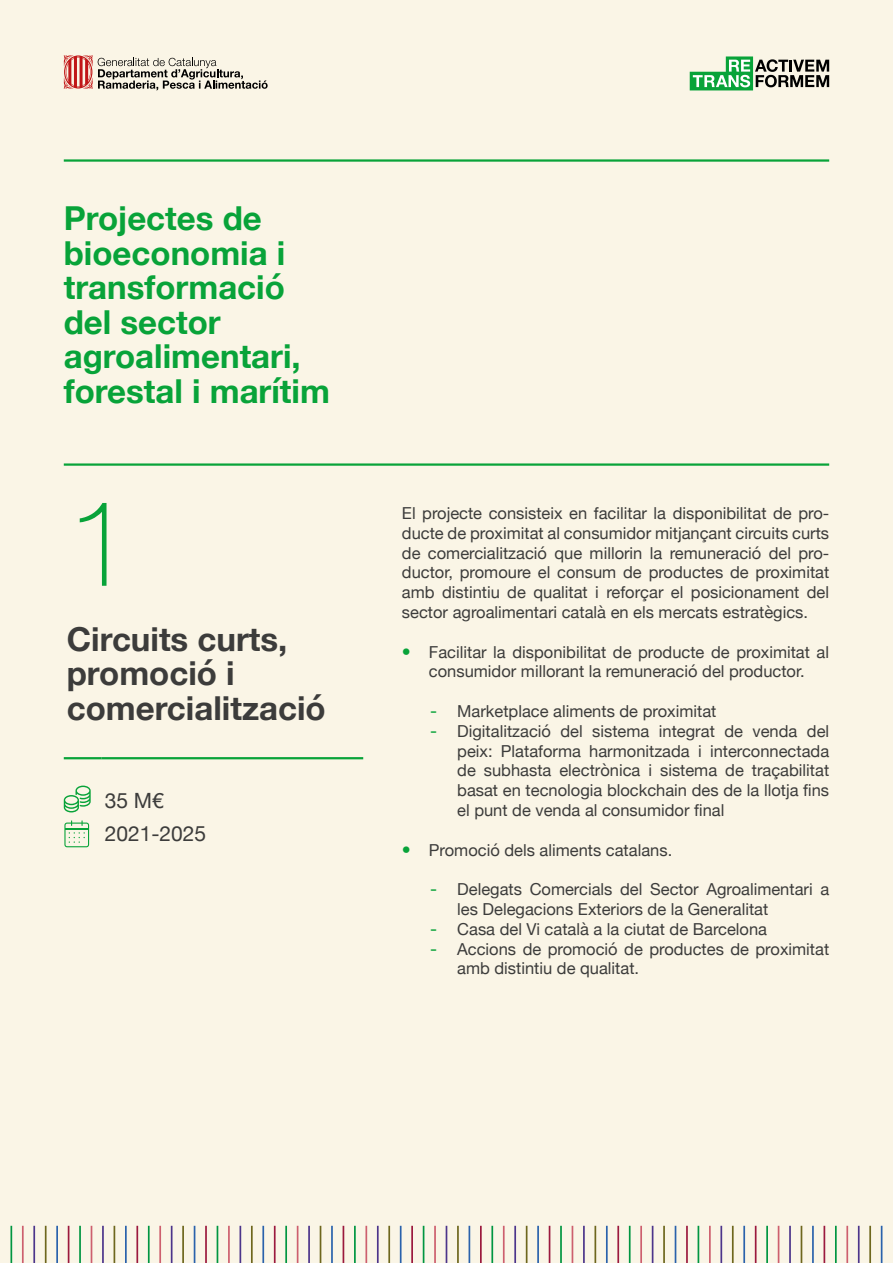
<style>
.page{position:relative;width:893px;height:1263px;background:#faf5e6}
.page>*{position:absolute;margin:0;border:0;box-sizing:border-box;transform-origin:0 0}
.t1{font:100 120px "Helvetica Neue";color:#08a339}
.t2{font:700 33px/34.5px "Helvetica Neue";color:#08a339}
.t3{font:700 33px/34.5px "Helvetica Neue";color:#3c3c3b}
.t4{font:21px/32.5px "Helvetica Neue";color:#3c3c3b}
.t5{font:16.5px/19.8px "Helvetica Neue";color:#3c3c3b}
.s1{font-size:18px;color:#08a339}
</style>
<div class="page">
<hr style="left:148px;top:1226px;width:2px;height:37px;background:#009641">
<hr style="left:159px;top:1226px;width:2px;height:37px;background:#cd5f6e">
<hr style="left:171px;top:1226px;width:1px;height:37px;background:#4c358b">
<hr style="left:182px;top:1226px;width:2px;height:37px;background:#6e671e">
<hr style="left:194px;top:1226px;width:1px;height:37px;background:#2a62ac">
<hr style="left:205px;top:1226px;width:2px;height:37px;background:#9b193e">
<hr style="left:10px;top:1226px;width:2px;height:37px;background:#009641">
<hr style="left:22px;top:1226px;width:2px;height:37px;background:#cd5f6e">
<hr style="left:33px;top:1226px;width:2px;height:37px;background:#4c358b">
<hr style="left:45px;top:1226px;width:2px;height:37px;background:#6e671e">
<hr style="left:56px;top:1226px;width:2px;height:37px;background:#2a62ac">
<hr style="left:68px;top:1226px;width:1px;height:37px;background:#9b193e">
<hr style="left:79px;top:1226px;width:2px;height:37px;background:#009641">
<hr style="left:91px;top:1226px;width:1px;height:37px;background:#cd5f6e">
<hr style="left:102px;top:1226px;width:2px;height:37px;background:#4c358b">
<hr style="left:114px;top:1226px;width:1px;height:37px;background:#6e671e">
<hr style="left:125px;top:1226px;width:2px;height:37px;background:#2a62ac">
<hr style="left:136px;top:1226px;width:2px;height:37px;background:#9b193e">
<hr style="left:217px;top:1226px;width:1px;height:37px;background:#009641">
<hr style="left:766px;top:1226px;width:2px;height:37px;background:#009641">
<hr style="left:778px;top:1226px;width:1px;height:37px;background:#cd5f6e">
<hr style="left:789px;top:1226px;width:2px;height:37px;background:#4c358b">
<hr style="left:801px;top:1226px;width:1px;height:37px;background:#6e671e">
<hr style="left:812px;top:1226px;width:2px;height:37px;background:#2a62ac">
<hr style="left:823px;top:1226px;width:2px;height:37px;background:#9b193e">
<hr style="left:354px;top:1226px;width:2px;height:37px;background:#009641">
<hr style="left:365px;top:1226px;width:2px;height:37px;background:#cd5f6e">
<hr style="left:377px;top:1226px;width:2px;height:37px;background:#4c358b">
<hr style="left:388px;top:1226px;width:2px;height:37px;background:#6e671e">
<hr style="left:400px;top:1226px;width:2px;height:37px;background:#2a62ac">
<hr style="left:228px;top:1226px;width:2px;height:37px;background:#cd5f6e">
<hr style="left:240px;top:1226px;width:1px;height:37px;background:#4c358b">
<hr style="left:251px;top:1226px;width:2px;height:37px;background:#6e671e">
<hr style="left:262px;top:1226px;width:2px;height:37px;background:#2a62ac">
<hr style="left:274px;top:1226px;width:2px;height:37px;background:#9b193e">
<hr style="left:285px;top:1226px;width:2px;height:37px;background:#009641">
<hr style="left:297px;top:1226px;width:1px;height:37px;background:#cd5f6e">
<hr style="left:308px;top:1226px;width:2px;height:37px;background:#4c358b">
<hr style="left:320px;top:1226px;width:1px;height:37px;background:#6e671e">
<hr style="left:331px;top:1226px;width:2px;height:37px;background:#2a62ac">
<hr style="left:343px;top:1226px;width:1px;height:37px;background:#9b193e">
<hr style="left:423px;top:1226px;width:1px;height:37px;background:#009641">
<hr style="left:434px;top:1226px;width:2px;height:37px;background:#cd5f6e">
<hr style="left:446px;top:1226px;width:1px;height:37px;background:#4c358b">
<hr style="left:457px;top:1226px;width:2px;height:37px;background:#6e671e">
<hr style="left:469px;top:1226px;width:1px;height:37px;background:#2a62ac">
<hr style="left:480px;top:1226px;width:2px;height:37px;background:#9b193e">
<hr style="left:491px;top:1226px;width:2px;height:37px;background:#009641">
<hr style="left:503px;top:1226px;width:2px;height:37px;background:#cd5f6e">
<hr style="left:514px;top:1226px;width:2px;height:37px;background:#4c358b">
<hr style="left:526px;top:1226px;width:1px;height:37px;background:#6e671e">
<hr style="left:537px;top:1226px;width:2px;height:37px;background:#2a62ac">
<hr style="left:549px;top:1226px;width:1px;height:37px;background:#9b193e">
<hr style="left:560px;top:1226px;width:2px;height:37px;background:#009641">
<hr style="left:572px;top:1226px;width:1px;height:37px;background:#cd5f6e">
<hr style="left:583px;top:1226px;width:2px;height:37px;background:#4c358b">
<hr style="left:594px;top:1226px;width:2px;height:37px;background:#6e671e">
<hr style="left:606px;top:1226px;width:2px;height:37px;background:#2a62ac">
<hr style="left:617px;top:1226px;width:2px;height:37px;background:#9b193e">
<hr style="left:629px;top:1226px;width:2px;height:37px;background:#009641">
<hr style="left:640px;top:1226px;width:2px;height:37px;background:#cd5f6e">
<hr style="left:652px;top:1226px;width:1px;height:37px;background:#4c358b">
<hr style="left:663px;top:1226px;width:2px;height:37px;background:#6e671e">
<hr style="left:675px;top:1226px;width:1px;height:37px;background:#2a62ac">
<hr style="left:686px;top:1226px;width:2px;height:37px;background:#9b193e">
<hr style="left:698px;top:1226px;width:1px;height:37px;background:#009641">
<hr style="left:709px;top:1226px;width:2px;height:37px;background:#cd5f6e">
<hr style="left:720px;top:1226px;width:2px;height:37px;background:#4c358b">
<hr style="left:732px;top:1226px;width:2px;height:37px;background:#6e671e">
<hr style="left:743px;top:1226px;width:2px;height:37px;background:#2a62ac">
<hr style="left:755px;top:1226px;width:1px;height:37px;background:#9b193e">
<hr style="left:835px;top:1226px;width:2px;height:37px;background:#009641">
<hr style="left:846px;top:1226px;width:2px;height:37px;background:#cd5f6e">
<hr style="left:858px;top:1226px;width:2px;height:37px;background:#4c358b">
<hr style="left:869px;top:1226px;width:2px;height:37px;background:#6e671e">
<hr style="left:881px;top:1226px;width:1px;height:37px;background:#2a62ac">
<hr style="left:411px;top:1226px;width:2px;height:37px;background:#9b193e">
<svg style="left:64px;top:55px;width:204px;height:35px"></svg>
<svg style="left:690px;top:56px;width:139px;height:34px"></svg>
<hr style="left:64px;top:159px;width:765px;height:3px;background:#08a339">
<hr style="left:64px;top:757px;width:38px;height:2px;background:#08a339">
<hr style="left:102px;top:757px;width:156px;height:2px;background:#08a339">
<hr style="left:258px;top:757px;width:105px;height:2px;background:#08a339">
<svg style="left:64px;top:820px;width:25px;height:27px"></svg>
<svg style="left:64px;top:785px;width:27px;height:27px"></svg>
<hr style="left:64px;top:463px;width:765px;height:3px;background:#08a339">
<h2 class="t2" style="left:64px;top:202px;width:268px">Projectes de bioeconomia i transformació del sector agroalimentari, forestal i marítim</h2>
<h1 class="t1" style="left:67px;top:452px;width:68px">1</h1>
<h2 class="t3" style="left:67px;top:623px;width:260px">Circuits curts, promoció i comercialització</h2>
<p class="t4" style="left:105px;top:785px;width:103px">35 M€<br>2021-2025</p>
<p class="t5" style="left:402px;top:504px;width:429px;text-align:justify">El projecte consisteix en facilitar la disponibilitat de pro&shy;ducte de proximitat al consumidor mitjançant circuits curts de comercialització que millorin la remuneració del pro&shy;ductor, promoure el consum de productes de proximitat amb distintiu de qualitat i reforçar el posicionament del sector agroalimentari català en els mercats estratègics.</p>
<p class="t5" style="left:429px;top:643px;width:402px">Facilitar la disponibilitat de producte de proximitat al consumidor millorant la remuneració del productor.</p>
<p class="t5" style="left:430px;top:702px;width:288px"><span class="s1">-</span> Marketplace aliments de proximitat</p>
<p class="t5" style="left:457px;top:722px;width:373px;text-align:justify;text-indent:-27px"><span class="s1">-</span> Digitalització del sistema integrat de venda del peix: Plataforma harmonitzada i interconnectada de subhasta electrònica i sistema de traçabilitat basat en tecnologia blockchain des de la llotja fins el punt de venda al consumidor final</p>
<p class="t5" style="left:429px;top:841px;width:245px">Promoció dels aliments catalans.</p>
<p class="t5" style="left:457px;top:880px;width:373px;text-indent:-27px"><span class="s1">-</span> Delegats Comercials del Sector Agroalimentari a les Delegacions Exteriors de la Generalitat</p>
<p class="t5" style="left:430px;top:920px;width:338px"><span class="s1">-</span> Casa del Vi català a la ciutat de Barcelona</p>
<p class="t5" style="left:457px;top:940px;width:373px;text-indent:-27px"><span class="s1">-</span> Accions de promoció de productes de proximitat amb distintiu de qualitat.</p>
</div>
